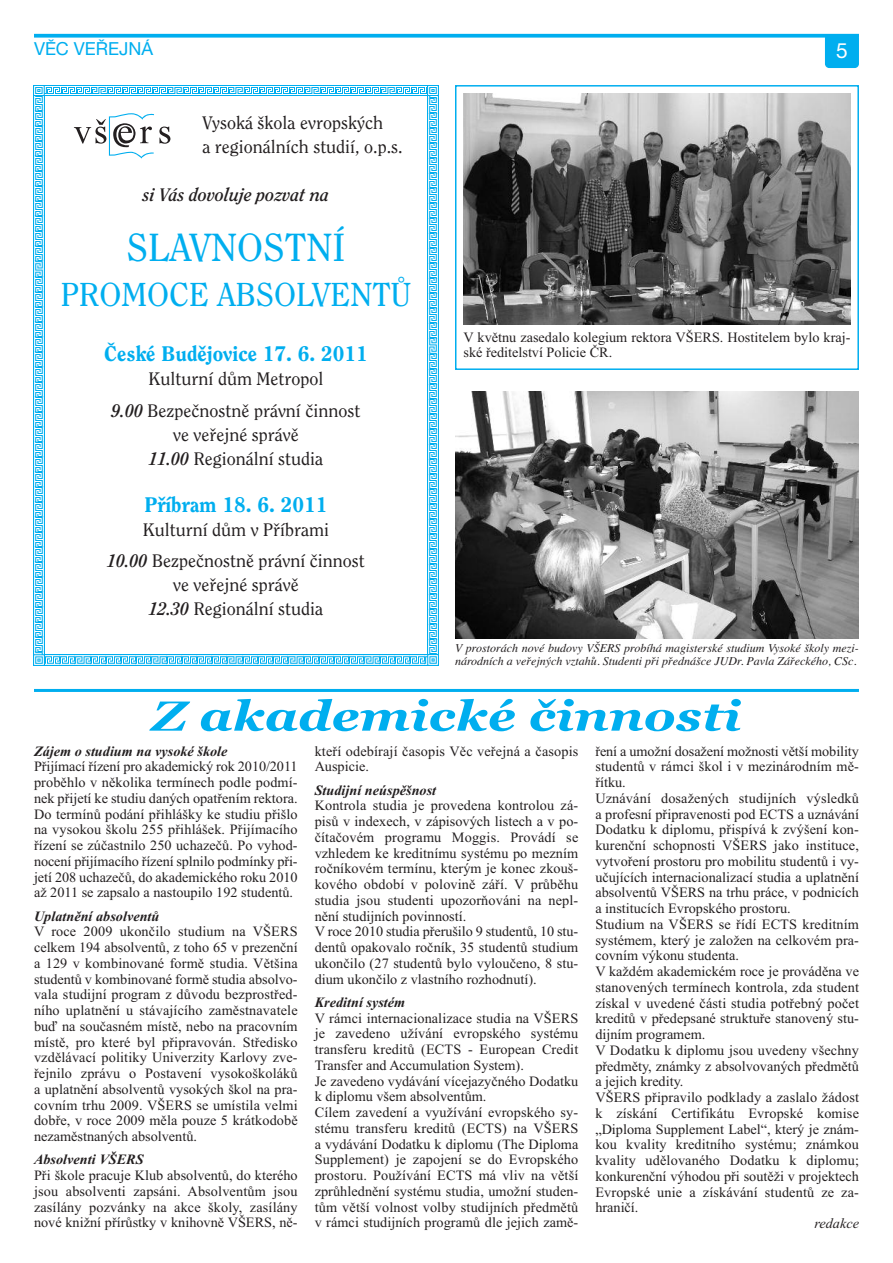
<style>
.page{position:relative;width:893px;height:1263px;background:#fff}
.page>*{position:absolute;margin:0;border:0;box-sizing:border-box;transform-origin:0 0}
.t1{font:italic 700 42px "Georgia";color:#00aeef;scale:1.2 1}
.t2{font:39px "Clearface CE";color:#00aeef}
.t3{font:33px "Clearface CE";color:#00aeef}
.t4{font:800 21px "Clearface CE";color:#00aeef}
.t5{font:21px "Helvetica Neue CE";color:#fff}
.t6{font:18px/24px "Clearface CE";color:#231f20;text-align:center}
.t7{font:italic 700 18px "Clearface CE";color:#231f20}
.t8{font:18px "Helvetica Neue CE";color:#00aeef}
.t9{font:14.25px/15.8px "Times New Roman";letter-spacing:.005em;color:#231f20}
.t10{font:italic 700 14.25px "Times New Roman";color:#231f20}
.t11{font:italic 14.25px "Times New Roman";color:#231f20}
.t12{font:italic 12px/13.5px "Times";color:#231f20}
.s1{font-weight:700;font-style:italic}
</style>
<div class="page">
<svg style="left:34px;top:34px;width:825px;height:4px;background:#19b5f0"></svg>
<div style="left:825px;top:34px;width:34px;height:34px;background:#00aeef;border-radius:4px"></div>
<hr style="left:34px;top:689px;width:825px;height:3px;background:#00aeef">
<img style="left:463px;top:94px;width:387px;height:230px">
<img style="left:455px;top:391px;width:404px;height:247px">
<svg style="left:34px;top:85px;width:13px;height:11px"></svg>
<img style="left:47px;top:85px;width:381px;height:11px">
<svg style="left:428px;top:85px;width:10px;height:13px"></svg>
<img style="left:428px;top:98px;width:10px;height:557px">
<svg style="left:425px;top:655px;width:13px;height:10px"></svg>
<img style="left:44px;top:655px;width:381px;height:10px">
<svg style="left:34px;top:652px;width:10px;height:13px"></svg>
<img style="left:34px;top:96px;width:10px;height:556px">
<svg style="left:74px;top:113px;width:96px;height:46px"></svg>
<div style="left:455px;top:85px;width:404px;height:285px;border:2px solid #00aeef"></div>
<p class="t8" style="left:34px;top:43px;width:121px">VĚC VEŘEJNÁ</p>
<h3 class="t5" style="left:836px;top:43px;width:13px">5</h3>
<p class="t6" style="left:202px;top:112px;width:202px;text-align:left">Vysoká škola evropských<br>a regionálních studií, o.p.s.</p>
<p class="t7" style="left:143px;top:188px;width:188px">si Vás dovoluje pozvat na</p>
<h2 class="t2" style="left:127px;top:233px;width:220px">SLAVNOSTNÍ</h2>
<h3 class="t3" style="left:61px;top:282px;width:352px">PROMOCE ABSOLVENTŮ</h3>
<h3 class="t4" style="left:104px;top:346px;width:265px">České Budějovice 17. 6. 2011</h3>
<p class="t6" style="left:112px;top:365px;width:250px;line-height:31.5px">Kulturní dům Metropol<br><span class="s1">9.00</span> Bezpečnostně právní činnost</p>
<p class="t6" style="left:149px;top:424px;width:176px">ve veřejné správě<br><span class="s1">11.00</span> Regionální studia</p>
<h3 class="t4" style="left:145px;top:497px;width:184px">Příbram 18. 6. 2011</h3>
<p class="t6" style="left:107px;top:515px;width:259px;line-height:31.5px">Kulturní dům v Příbrami<br><span class="s1">10.00</span> Bezpečnostně právní činnost</p>
<p class="t6" style="left:149px;top:575px;width:176px">ve veřejné správě<br><span class="s1">12.30</span> Regionální studia</p>
<p class="t9" style="left:463px;top:329px;width:388px">V květnu zasedalo kolegium rektora VŠERS. Hostitelem bylo kraj&shy;ské ředitelství Policie ČR.</p>
<p class="t12" style="left:455px;top:641px;width:405px">V prostorách nové budovy VŠERS probíhá magisterské studium Vysoké školy mezi&shy;národních a veřejných vztahů. Studenti při přednášce JUDr. Pavla Zářeckého, CSc.</p>
<h1 class="t1" style="left:152px;top:692px;width:493px">Z akademické činnosti</h1>
<p class="t10" style="left:34px;top:742px;width:195px">Zájem o studium na vysoké škole</p>
<p class="t9" style="left:34px;top:758px;width:265px;text-align:justify">Přijímací řízení pro akademický rok 2010/2011 proběhlo v několika termínech podle podmí&shy;nek přijetí ke studiu daných opatřením rektora.<br>Do termínů podání přihlášky ke studiu přišlo na vysokou školu 255 přihlášek. Přijímacího řízení se zúčastnilo 250 uchazečů. Po vyhod&shy;nocení přijímacího řízení splnilo podmínky při&shy;jetí 208 uchazečů, do akademického roku 2010 až 2011 se zapsalo a nastoupilo 192 studentů.</p>
<p class="t10" style="left:34px;top:907px;width:127px">Uplatnění absolventů</p>
<p class="t9" style="left:34px;top:923px;width:265px;text-align:justify">V roce 2009 ukončilo studium na VŠERS celkem 194 absolventů, z toho 65 v prezenční a 129 v kombinované formě studia. Většina studentů v kombinované formě studia absolvo&shy;vala studijní program z důvodu bezprostřed&shy;ního uplatnění u stávajícího zaměstnavatele buď na současném místě, nebo na pracovním místě, pro které byl připravován. Středisko vzdělávací politiky Univerzity Karlovy zve&shy;řejnilo zprávu o Postavení vysokoškoláků a uplatnění absolventů vysokých škol na pra&shy;covním trhu 2009. VŠERS se umístila velmi dobře, v roce 2009 měla pouze 5 krátkodobě nezaměstnaných absolventů.</p>
<p class="t10" style="left:34px;top:1151px;width:111px">Absolventi VŠERS</p>
<p class="t9" style="left:34px;top:1167px;width:265px;text-align:justify">Při škole pracuje Klub absolventů, do kterého jsou absolventi zapsáni. Absolventům jsou zasílány pozvánky na akce školy, zasílány nové knižní přírůstky v knihovně VŠERS, ně-</p>
<p class="t9" style="left:315px;top:743px;width:265px">kteří odebírají časopis Věc veřejná a časopis<br>Auspicie.</p>
<p class="t10" style="left:315px;top:781px;width:123px">Studijní neúspěšnost</p>
<p class="t9" style="left:315px;top:797px;width:265px">Kontrola studia je provedena kontrolou zá&shy;pisů v indexech, v zápisových listech a v po&shy;čítačovém programu Moggis. Provádí se vzhledem ke kreditnímu systému po mezním ročníkovém termínu, kterým je konec zkouš&shy;kového období v polovině září. V průběhu studia jsou studenti upozorňováni na nepl&shy;nění studijních povinností.<br>V roce 2010 studia přerušilo 9 studentů, 10 stu&shy;dentů opakovalo ročník, 35 studentů studium ukončilo (27 studentů bylo vyloučeno, 8 stu&shy;dium ukončilo z vlastního rozhodnutí).</p>
<p class="t10" style="left:315px;top:993px;width:92px">Kreditní systém</p>
<p class="t9" style="left:315px;top:1010px;width:265px">V rámci internacionalizace studia na VŠERS je zavedeno užívání evropského systému transferu kreditů (ECTS - European Credit Transfer and Accumulation System).<br>Je zavedeno vydávání vícejazyčného Dodatku k diplomu všem absolventům.<br>Cílem zavedení a využívání evropského sy&shy;stému transferu kreditů (ECTS) na VŠERS a vydávání Dodatku k diplomu (The Diploma Supplement) je zapojení se do Evropského prostoru. Používání ECTS má vliv na větší zprůhlednění systému studia, umožní studen&shy;tům větší volnost volby studijních předmětů v rámci studijních programů dle jejich zamě-</p>
<p class="t9" style="left:595px;top:743px;width:265px">ření a umožní dosažení možnosti větší mobility studentů v rámci škol i v mezinárodním mě&shy;řítku.<br>Uznávání dosažených studijních výsledků a profesní připravenosti pod ECTS a uznávání Dodatku k diplomu, přispívá k zvýšení kon&shy;kurenční schopnosti VŠERS jako instituce, vytvoření prostoru pro mobilitu studentů i vy&shy;učujících internacionalizací studia a uplatnění absolventů VŠERS na trhu práce, v podnicích a institucích Evropského prostoru.<br>Studium na VŠERS se řídí ECTS kreditním systémem, který je založen na celkovém pra&shy;covním výkonu studenta.<br>V každém akademickém roce je prováděna ve stanovených termínech kontrola, zda student získal v uvedené části studia potřebný počet kreditů v předepsané struktuře stanovený stu&shy;dijním programem.<br>V Dodatku k diplomu jsou uvedeny všechny předměty, známky z absolvovaných předmětů a jejich kredity.<br>VŠERS připravilo podklady a zaslalo žádost k získání Certifikátu Evropské komise „Diploma Supplement Label“, který je znám&shy;kou kvality kreditního systému; známkou kvality udělovaného Dodatku k diplomu; konkurenční výhodou při soutěži v projektech Evropské unie a získávání studentů ze za&shy;hraničí.</p>
<p class="t11" style="left:814px;top:1215px;width:46px">redakce</p>
</div>
